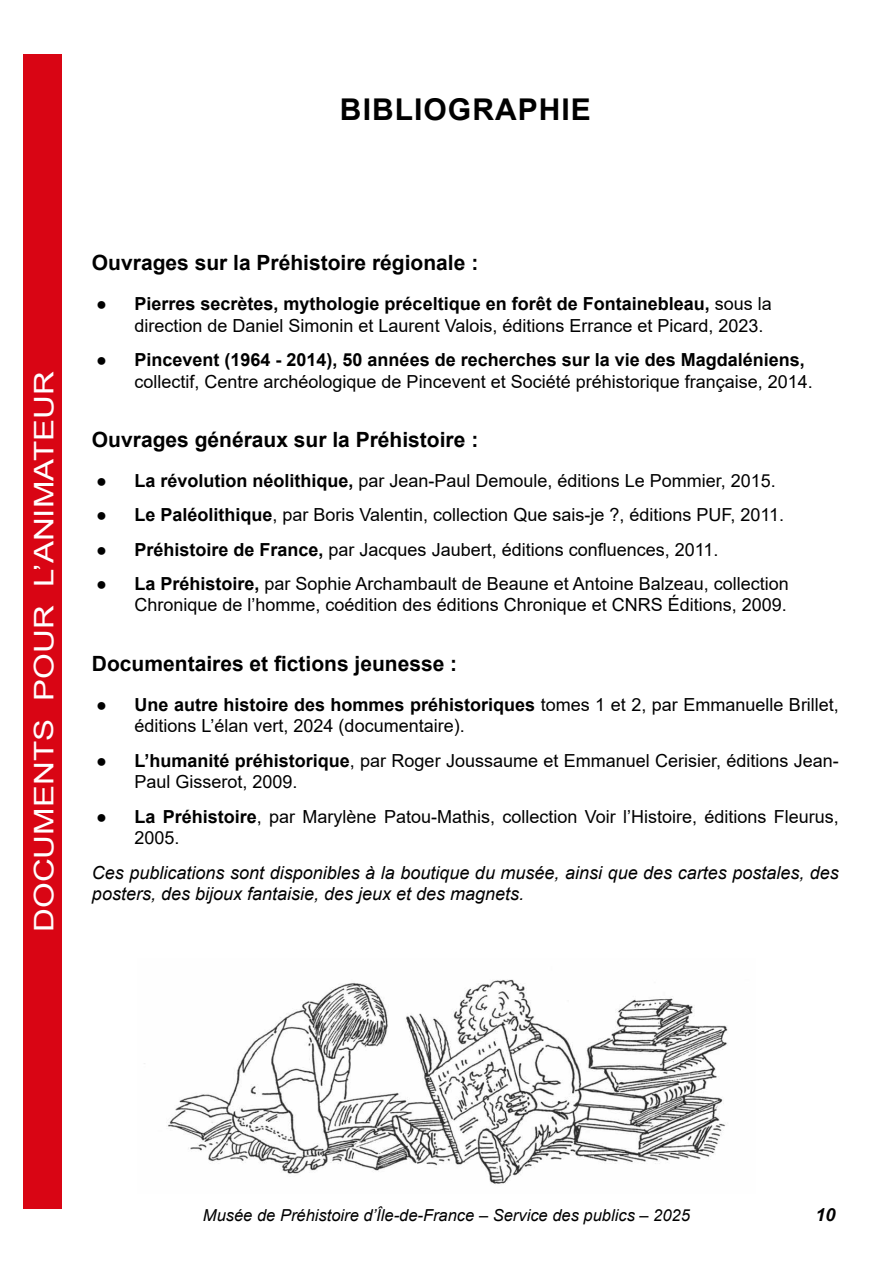
<style>
.page{position:relative;width:893px;height:1263px;background:#fff}
.page>*{position:absolute;margin:0;border:0;box-sizing:border-box;transform-origin:0 0}
.t1{font:700 30px "Arial";letter-spacing:.035em;color:#000}
.t2{font:27px "Arial";color:#fff;scale:1.22 1}
.t3{font:700 21px "Arial";color:#000}
.t4{font:18px/21.6px "Arial";color:#000}
.t5{font:italic 18px/21.6px "Arial";color:#000}
.t6{font:italic 700 18px "Arial";color:#000}
.t7{font:italic 16.5px "Arial";color:#000}
.s1{font-weight:700}
</style>
<div class="page">
<div style="left:23px;top:54px;width:39px;height:1155px;background:#d90514"></div>
<img style="left:144px;top:979px;width:584px;height:205px">
<h1 class="t1" style="left:340px;top:88px;width:252px">BIBLIOGRAPHIE</h1>
<h2 class="t2" style="left:25px;top:932px;width:461px;rotate:-90deg">DOCUMENTS POUR L’ANIMATEUR</h2>
<p class="t3" style="left:92px;top:248px;width:388px">Ouvrages sur la Préhistoire régionale :</p>
<p class="t4" style="left:135px;top:293px;width:639px;text-indent:-38px">● <span class="s1">Pierres secrètes, mythologie préceltique en forêt de Fontainebleau,</span> sous la direction de Daniel Simonin et Laurent Valois, éditions Errance et Picard, 2023.</p>
<p class="t4" style="left:135px;top:349px;width:680px;text-indent:-38px">● <span class="s1">Pincevent (1964 - 2014), 50 années de recherches sur la vie des Magdaléniens, </span>collectif, Centre archéologique de Pincevent et Société préhistorique française, 2014.</p>
<p class="t3" style="left:92px;top:425px;width:388px">Ouvrages généraux sur la Préhistoire :</p>
<p class="t4" style="left:96px;top:469px;width:681px">● <span class="s1">La révolution néolithique,</span> par Jean-Paul Demoule, éditions Le Pommier, 2015.</p>
<p class="t4" style="left:96px;top:504px;width:689px">● <span class="s1">Le Paléolithique</span>, par Boris Valentin, collection Que sais-je ?, éditions PUF, 2011.</p>
<p class="t4" style="left:96px;top:538px;width:624px">● <span class="s1">Préhistoire de France,</span> par Jacques Jaubert, éditions confluences, 2011.</p>
<p class="t4" style="left:96px;top:573px;width:694px;text-align:right">● <span class="s1">La Préhistoire,</span> par Sophie Archambault de Beaune et Antoine Balzeau, collection<br>Chronique de l’homme, coédition des éditions Chronique et CNRS Éditions, 2009.</p>
<p class="t3" style="left:92px;top:649px;width:367px">Documentaires et fictions jeunesse :</p>
<p class="t4" style="left:135px;top:693px;width:706px;text-indent:-38px">● <span class="s1">Une autre histoire des hommes préhistoriques</span> tomes 1 et 2, par Emmanuelle Brillet, éditions L’élan vert, 2024 (documentaire).</p>
<p class="t4" style="left:135px;top:749px;width:706px;text-indent:-38px">● <span class="s1">L’humanité préhistorique</span>, par Roger Joussaume et Emmanuel Cerisier, éditions Jean-<br>Paul Gisserot, 2009.</p>
<p class="t4" style="left:135px;top:805px;width:706px;text-indent:-38px">● <span class="s1">La Préhistoire</span>, par Marylène Patou-Mathis, collection Voir l’Histoire, éditions Fleurus,<br>2005.</p>
<p class="t5" style="left:92px;top:862px;width:748px">Ces publications sont disponibles à la boutique du musée, ainsi que des cartes postales, des posters, des bijoux fantaisie, des jeux et des magnets.</p>
<p class="t7" style="left:203px;top:1204px;width:488px">Musée de Préhistoire d’Île-de-France – Service des publics – 2025</p>
<p class="t6" style="left:816px;top:1203px;width:22px">10</p>
</div>
